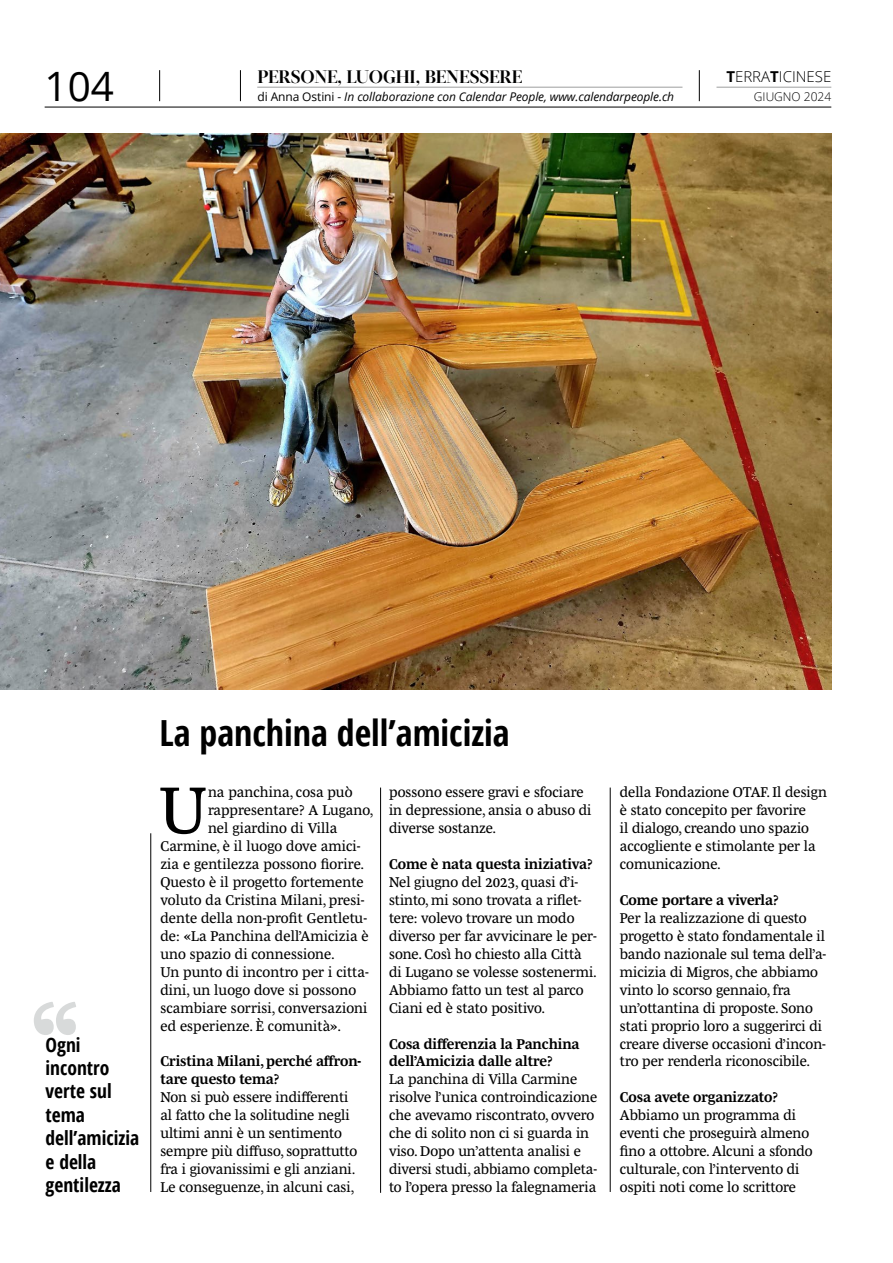
<style>
.page{position:relative;width:893px;height:1263px;background:#fff}
.page>*{position:absolute;margin:0;border:0;box-sizing:border-box;transform-origin:0 0}
.t1{font:800 106.5px "Mencken Std Text";color:#d8dada}
.t2{font:67.65px "Mencken Std Text";color:#000}
.t3{font:40.5px "Open Sans";color:#000}
.t4{font:700 condensed 36px "Open Sans";color:#000}
.t5{font:700 condensed 19.5px/23.4px "Open Sans";color:#000}
.t6{font:700 18px "Acta Display W04";letter-spacing:-.01em;color:#000}
.t7{font:300 15px "Open Sans";color:#000}
.t8{font:14.4px/18px "Mencken Std Text";color:#000}
.t9{font:700 14.4px/18px "Mencken Std Text";letter-spacing:-.005em;color:#000}
.t10{font:italic 12px "Open Sans";letter-spacing:-.01em;color:#000}
.t11{font:300 12px "Open Sans";color:#000}
.s1{font-style:normal}
.s2{font-weight:700}
</style>
<div class="page">
<hr style="left:45px;top:107px;width:786px;height:1px;background:#000">
<hr style="left:699px;top:70px;width:1px;height:31px;background:#000">
<hr style="left:159px;top:70px;width:1px;height:31px;background:#000">
<hr style="left:716px;top:87px;width:115px;height:1px;background:#9d9e9e">
<hr style="left:257px;top:87px;width:425px;height:1px;background:#9d9e9e">
<hr style="left:240px;top:70px;width:1px;height:31px;background:#000">
<hr style="left:380px;top:787px;width:1px;height:406px;background:#000">
<hr style="left:610px;top:787px;width:1px;height:405px;background:#000">
<hr style="left:151px;top:833px;width:1px;height:359px;background:#000">
<img style="left:0;top:134px;width:831px;height:556px">
<p class="t6" style="left:257px;top:66px;width:267px">PERSONE, LUOGHI, BENESSERE</p>
<p class="t10" style="left:257px;top:89px;width:418px"><span class="s1">di Anna Ostini -</span> In collaborazione con Calendar People, www.calendarpeople.ch</p>
<h3 class="t3" style="left:45px;top:59px;width:71px">104</h3>
<p class="t7" style="left:726px;top:66px;width:106px"><span class="s2">T</span>ERRA<span class="s2">T</span>ICINESE</p>
<p class="t11" style="left:754px;top:89px;width:79px">GIUGNO 2024</p>
<h1 class="t1" style="left:29px;top:977px;width:53px">“</h1>
<h3 class="t5" style="left:46px;top:1032px;width:95px">Ogni incontro verte sul tema dell’amicizia e della gentilezza</h3>
<h3 class="t4" style="left:159px;top:708px;width:352px">La panchina dell’amicizia</h3>
<h2 class="t2" style="left:159px;top:771px;width:50px">U</h2>
<p class="t8" style="left:208px;top:783px;width:146px">na panchina, cosa può</p>
<p class="t8" style="left:208px;top:801px;width:167px">rappresentare? A Lugano,</p>
<p class="t8" style="left:208px;top:819px;width:131px">nel giardino di Villa</p>
<p class="t8" style="left:160px;top:837px;width:202px">Carmine, è il luogo dove amici-</p>
<p class="t8" style="left:160px;top:855px;width:205px">zia e gentilezza possono fiorire.</p>
<p class="t8" style="left:160px;top:873px;width:205px">Questo è il progetto fortemente</p>
<p class="t8" style="left:160px;top:891px;width:206px">voluto da Cristina Milani, presi-</p>
<p class="t8" style="left:160px;top:909px;width:208px">dente della non-profit Gentletu-</p>
<p class="t8" style="left:160px;top:927px;width:210px">de: «La Panchina dell’Amicizia è</p>
<p class="t8" style="left:160px;top:945px;width:176px">uno spazio di connessione.</p>
<p class="t8" style="left:160px;top:962px;width:210px">Un punto di incontro per i citta-</p>
<p class="t8" style="left:160px;top:980px;width:197px">dini, un luogo dove si possono</p>
<p class="t8" style="left:160px;top:998px;width:209px">scambiare sorrisi, conversazioni</p>
<p class="t8" style="left:160px;top:1016px;width:182px">ed esperienze. È comunità».</p>
<p class="t9" style="left:160px;top:1052px;width:202px">Cristina Milani, perché affron&shy;tare questo tema?</p>
<p class="t8" style="left:160px;top:1088px;width:198px">Non si può essere indifferenti al fatto che la solitudine negli ultimi anni è un sentimento sempre più diffuso, soprattutto fra i giovanissimi e gli anziani.<br>Le conseguenze, in alcuni casi,</p>
<p class="t8" style="left:389px;top:783px;width:204px">possono essere gravi e sfociare in depressione, ansia o abuso di diverse sostanze.</p>
<p class="t9" style="left:389px;top:855px;width:205px">Come è nata questa iniziativa?</p>
<p class="t8" style="left:389px;top:873px;width:209px">Nel giugno del 2023, quasi d’i&shy;stinto, mi sono trovata a riflet&shy;tere: volevo trovare un modo diverso per far avvicinare le per&shy;sone. Così ho chiesto alla Città di Lugano se volesse sostenermi.<br>Abbiamo fatto un test al parco<br>Ciani ed è stato positivo.</p>
<p class="t9" style="left:389px;top:1034px;width:192px">Cosa differenzia la Panchina dell’Amicizia dalle altre?</p>
<p class="t8" style="left:389px;top:1070px;width:210px">La panchina di Villa Carmine risolve l’unica controindicazione che avevamo riscontrato, ovvero che di solito non ci si guarda in viso. Dopo un’attenta analisi e diversi studi, abbiamo completa&shy;to l’opera presso la falegnameria</p>
<p class="t8" style="left:620px;top:783px;width:208px">della Fondazione OTAF. Il design è stato concepito per favorire<br>il dialogo, creando uno spazio accogliente e stimolante per la comunicazione.</p>
<p class="t9" style="left:620px;top:891px;width:160px">Come portare a viverla?</p>
<p class="t8" style="left:620px;top:909px;width:208px">Per la realizzazione di questo progetto è stato fondamentale il bando nazionale sul tema dell’a&shy;micizia di Migros, che abbiamo vinto lo scorso gennaio, fra un’ottantina di proposte. Sono stati proprio loro a suggerirci di creare diverse occasioni d’incon&shy;tro per renderla riconoscibile.</p>
<p class="t9" style="left:620px;top:1088px;width:160px">Cosa avete organizzato?</p>
<p class="t8" style="left:620px;top:1106px;width:194px">Abbiamo un programma di eventi che proseguirà almeno fino a ottobre. Alcuni a sfondo culturale, con l’intervento di ospiti noti come lo scrittore</p>
</div>
